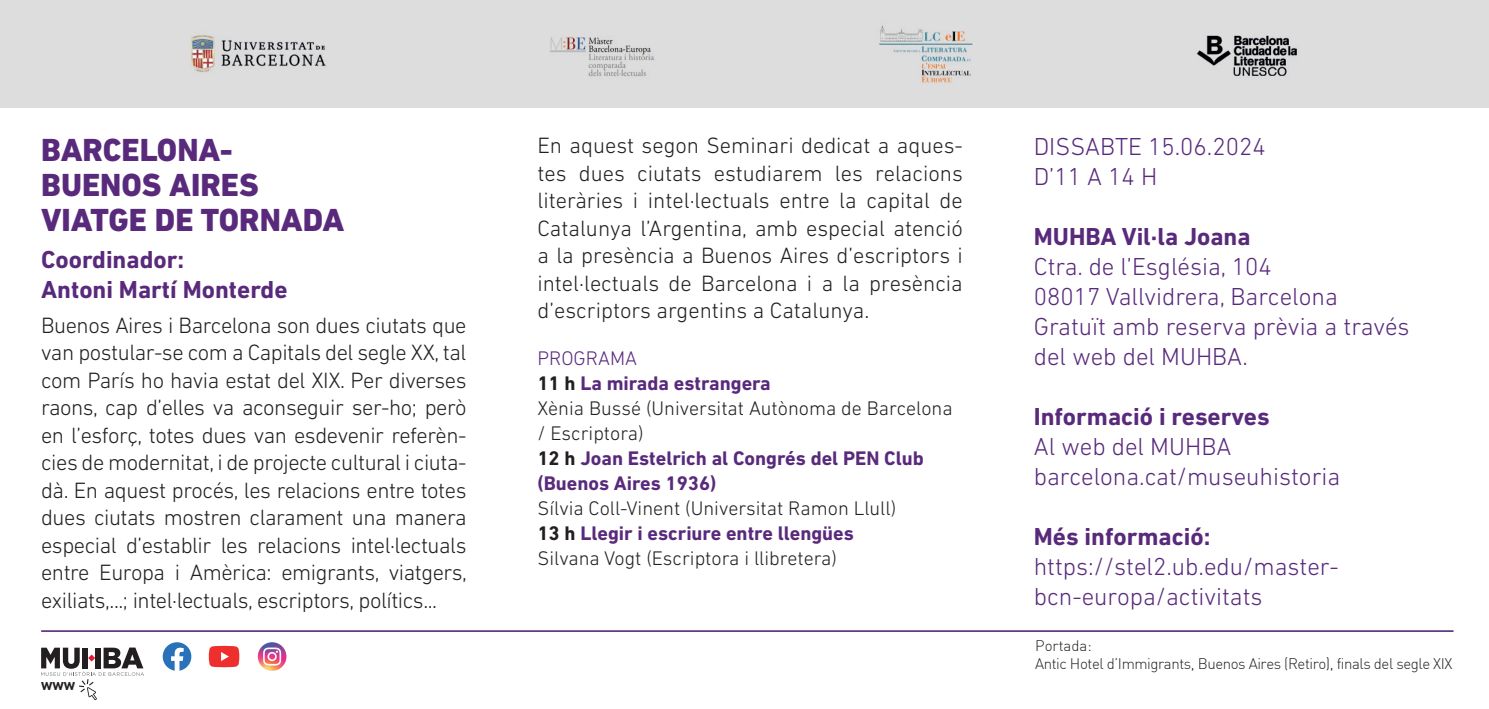
<style>
.page{position:relative;width:1489px;height:709px;background:#fff}
.page>*{position:absolute;margin:0;border:0;box-sizing:border-box;transform-origin:0 0}
.t1{font:800 32.5px/35px "DIN Next LT Pro";color:#592a7c}
.t2{font:300 25px/30px "DIN Next LT Pro";color:#592a7c}
.t3{font:700 25px/30px "DIN Next LT Pro";color:#592a7c}
.t4{font:300 22.5px/27.5px "DIN Next LT Pro";letter-spacing:-.02em;color:#231f20;text-align:justify}
.t5{font:700 20px/25px "DIN Next LT Pro";color:#592a7c}
.t6{font:300 20px/25px "DIN Next LT Pro";color:#231f20}
.t7{font:300 15px/18px "DIN";letter-spacing:-.025em;color:#231f20}
.t8{font:15px "DIN Bold";color:#231f20}
.s1{font-weight:300}
.s2{color:#231f20}
.s3{font-weight:300;color:#231f20}
.s4{font-weight:700}
.s5{font-weight:700;color:#592a7c}
</style>
<div class="page">
<hr style="left:41px;top:630px;width:1412px;height:2px;background:#592a7c">
<img style="left:258px;top:642px;width:28px;height:29px;border-radius:14px">
<svg style="left:263px;top:647px;width:18px;height:18px"></svg>
<svg style="left:163px;top:642px;width:28px;height:29px"></svg>
<svg style="left:209px;top:646px;width:30px;height:21px"></svg>
<svg style="left:41px;top:647px;width:103px;height:53px"></svg>
<div style="left:0;top:0;width:1488px;height:107px;background:#ddd"></div>
<h1 class="t1" style="left:41px;top:132px;width:304px">BARCELONA-<br>BUENOS AIRES<br>VIATGE DE TORNADA</h1>
<p class="t3" style="left:41px;top:244px;width:248px">Coordinador:<br>Antoni Martí Monterde</p>
<p class="t4" style="left:41px;top:311px;width:427px">Buenos Aires i Barcelona son dues ciutats que van postular-se com a Capitals del segle XX, tal com París ho havia estat del XIX. Per diverses raons, cap d’elles va aconseguir ser-ho; però en l’esforç, totes dues van esdevenir referèn&shy;cies de modernitat, i de projecte cultural i ciuta&shy;dà. En aquest procés, les relacions entre totes dues ciutats mostren clarament una manera especial d’establir les relacions intel·lectuals entre Europa i Amèrica: emigrants, viatgers, exiliats,...; intel·lectuals, escriptors, polítics...</p>
<p class="t8" style="left:41px;top:674px;width:36px">www</p>
<p class="t4" style="left:537px;top:132px;width:427px">En aquest segon Seminari dedicat a aques&shy;tes dues ciutats estudiarem les relacions literàries i intel·lectuals entre la capital de Catalunya l’Argentina, amb especial atenció a la presència a Buenos Aires d’escriptors i intel·lectuals de Barcelona i a la presència d’escriptors argentins a Catalunya.</p>
<p class="t5" style="left:537px;top:345px;width:416px"><span class="s1">PROGRAMA<br></span><span class="s2">11 h</span> La mirada estrangera<br><span class="s3">Xènia Bussé (Universitat Autònoma de Barcelona / Escriptora)<br></span><span class="s2">12 h</span> Joan Estelrich al Congrés del PEN Club (Buenos Aires 1936)</p>
<p class="t6" style="left:537px;top:495px;width:360px">Sílvia Coll-Vinent (Universitat Ramon Llull)<br><span class="s4">13 h</span> <span class="s5">Llegir i escriure entre llengües<br></span>Silvana Vogt (Escriptora i llibretera)</p>
<p class="t2" style="left:1033px;top:131px;width:233px">DISSABTE 15.06.2024<br>D’11 A 14 H</p>
<p class="t3" style="left:1033px;top:222px;width:218px">MUHBA Vil·la Joana</p>
<p class="t2" style="left:1033px;top:251px;width:377px">Ctra. de l’Església, 104<br>08017 Vallvidrera, Barcelona<br>Gratuït amb reserva prèvia a través del web del MUHBA.</p>
<p class="t3" style="left:1033px;top:402px;width:237px">Informació i reserves</p>
<p class="t2" style="left:1033px;top:431px;width:308px">Al web del MUHBA barcelona.cat/museuhistoria</p>
<p class="t3" style="left:1033px;top:522px;width:178px">Més informació:</p>
<p class="t2" style="left:1033px;top:551px;width:306px">https://stel2.ub.edu/master&shy;bcn-europa/activitats</p>
<p class="t7" style="left:1035px;top:636px;width:419px">Portada:<br>Antic Hotel d’Immigrants, Buenos Aires (Retiro), finals del segle XIX</p>
</div>
